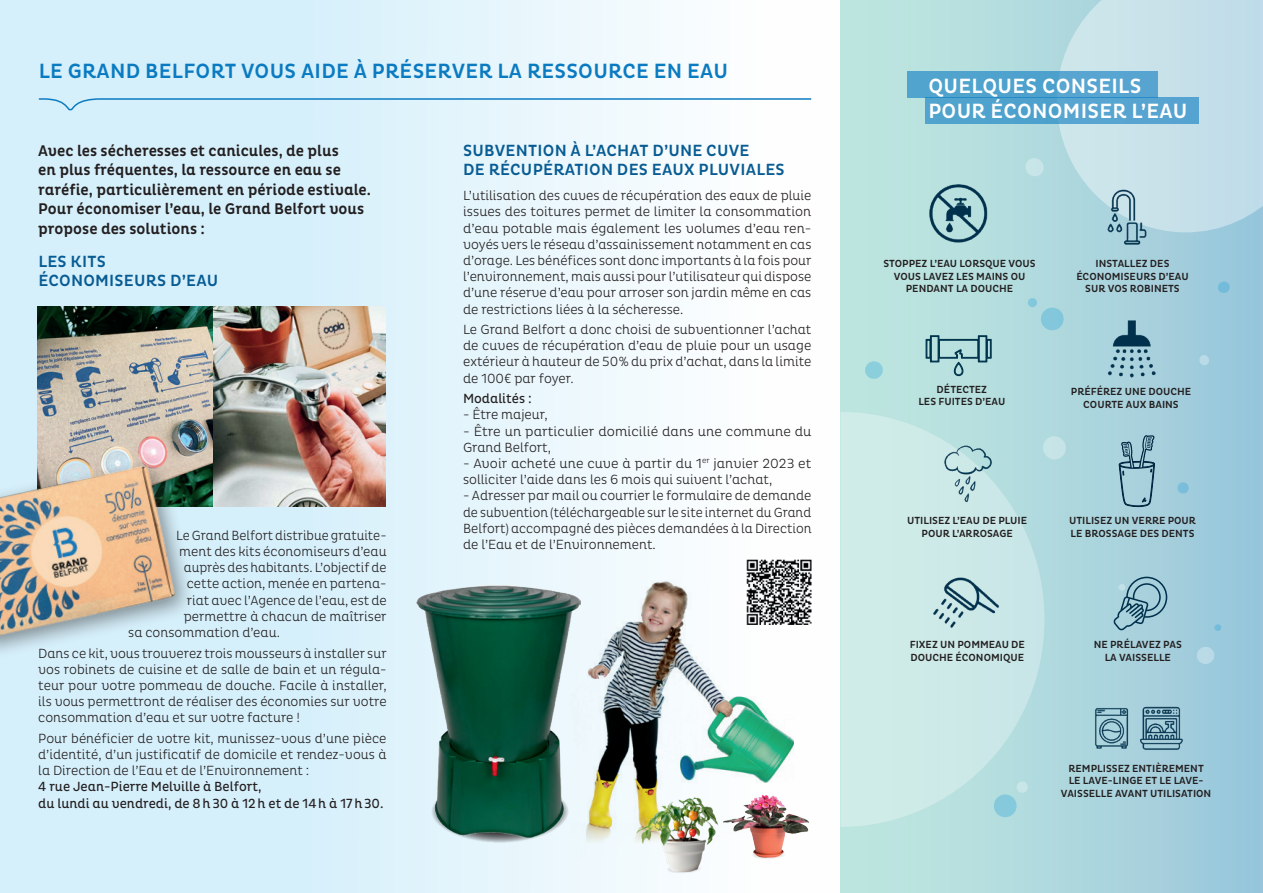
<style>
.page{position:relative;width:1263px;height:893px;background:#fff}
.page>*{position:absolute;margin:0;border:0;box-sizing:border-box;transform-origin:0 0}
.t1{font:500 21px "Pluto Cond";letter-spacing:.015em;color:#0b7bc1}
.t2{font:500 21px/25.2px "Pluto Cond";letter-spacing:.015em;color:#fff}
.t3{font:500 16.5px/19.8px "Pluto Cond";letter-spacing:.015em;color:#085c93}
.t4{font:500 15.75px/19.5px "Pluto Cond";color:#231f20}
.t5{font:300 13.5px/16.2px "Pluto Cond";color:#231f20;text-align:justify}
.t6{font:13.5px/16.2px "Pluto Cond";color:#231f20}
.t7{font:300 13.5px/16.2px "Pluto Cond";color:#231f20;scale:1.04 1}
.t8{font:500 10.5px/12.6px "Pluto Cond";color:#231f20;text-align:center}
</style>
<div class="page">
<div style="left:841px;top:0;width:422px;height:893px;background:linear-gradient(to right,#c2e9e0,#9ac7dc)"></div>
<div style="left:0;top:0;width:841px;height:893px;background:linear-gradient(to right,#cbecf9,#fdfefe)"></div>
<img style="left:571px;top:577px;width:223px;height:282px">
<svg style="left:1024px;top:157px;width:21px;height:20px"></svg>
<svg style="left:1057px;top:0;width:206px;height:232px;fill:#c5dfe9"></svg>
<svg style="left:840px;top:412px;width:204px;height:415px;fill:#cdeae8"></svg>
<svg style="left:38px;top:97px;width:774px;height:15px"></svg>
<div style="left:1251px;top:0;width:12px;height:13px;background:#bedbe9"></div>
<img style="left:38px;top:307px;width:348px;height:200px">
<img style="left:0;top:441px;width:200px;height:242px">
<img style="left:1084px;top:317px;width:94px;height:66px">
<img style="left:923px;top:441px;width:81px;height:64px">
<img style="left:919px;top:574px;width:96px;height:60px">
<img style="left:1083px;top:187px;width:87px;height:59px">
<img style="left:910px;top:178px;width:99px;height:70px">
<img style="left:1089px;top:694px;width:100px;height:64px">
<svg style="left:1118px;top:431px;width:38px;height:77px"></svg>
<svg style="left:925px;top:335px;width:67px;height:41px"></svg>
<svg style="left:1177px;top:482px;width:12px;height:12px"></svg>
<svg style="left:992px;top:781px;width:36px;height:38px"></svg>
<svg style="left:1217px;top:281px;width:13px;height:13px"></svg>
<svg style="left:1027px;top:297px;width:38px;height:35px"></svg>
<svg style="left:1199px;top:354px;width:11px;height:12px"></svg>
<svg style="left:1041px;top:435px;width:26px;height:26px"></svg>
<svg style="left:864px;top:360px;width:20px;height:20px"></svg>
<svg style="left:1196px;top:646px;width:19px;height:19px"></svg>
<svg style="left:1113px;top:577px;width:54px;height:54px"></svg>
<svg style="left:1214px;top:624px;width:8px;height:7px"></svg>
<div style="left:907px;top:71px;width:251px;height:26px;background:#50a4cd"></div>
<div style="left:925px;top:97px;width:274px;height:26px;background:#55a3d1"></div>
<svg style="left:428px;top:777px;width:144px;height:69px"></svg>
<img style="left:417px;top:586px;width:164px;height:252px">
<svg style="left:666px;top:872px;width:36px;height:2px"></svg>
<img style="left:627px;top:789px;width:107px;height:83px">
<img style="left:723px;top:795px;width:86px;height:64px">
<img style="left:745px;top:559px;width:67px;height:65px">
<h1 class="t1" style="left:39px;top:59px;width:691px">LE GRAND BELFORT VOUS AIDE À PRÉSERVER LA RESSOURCE EN EAU</h1>
<p class="t4" style="left:38px;top:141px;width:334px">Avec les sécheresses et canicules, de plus<br>en plus fréquentes, la ressource en eau se raréfie, particulièrement en période estivale.<br>Pour économiser l’eau, le Grand Belfort vous propose des solutions :</p>
<p class="t3" style="left:38px;top:251px;width:181px">LES KITS<br>ÉCONOMISEURS D’EAU</p>
<p class="t5" style="left:176px;top:527px;width:212px">Le Grand Belfort distribue gratuite-</p>
<p class="t5" style="left:179px;top:543px;width:209px">ment des kits économiseurs d’eau</p>
<p class="t5" style="left:184px;top:560px;width:204px">auprès des habitants. L’objectif de</p>
<p class="t5" style="left:187px;top:576px;width:201px">cette action, menée en partena-</p>
<p class="t5" style="left:187px;top:592px;width:201px">riat avec l’Agence de l’eau, est de</p>
<p class="t5" style="left:184px;top:608px;width:204px">permettre à chacun de maîtriser</p>
<p class="t5" style="left:128px;top:624px;width:153px">sa consommation d’eau.</p>
<p class="t5" style="left:38px;top:645px;width:350px">Dans ce kit, vous trouverez trois mousseurs à installer sur vos robinets de cuisine et de salle de bain et un régula&shy;teur pour votre pommeau de douche. Facile à installer, ils vous permettront de réaliser des économies sur votre consommation d’eau et sur votre facture !</p>
<p class="t5" style="left:38px;top:730px;width:350px">Pour bénéficier de votre kit, munissez-vous d’une pièce d’identité, d’un justificatif de domicile et rendez-vous à la Direction de l’Eau et de l’Environnement :</p>
<p class="t6" style="left:38px;top:779px;width:347px">4 rue Jean-Pierre Melville à Belfort,<br>du lundi au vendredi, de 8h30 à 12h et de 14h à 17h30.</p>
<p class="t3" style="left:463px;top:141px;width:323px">SUBVENTION À L’ACHAT D’UNE CUVE<br>DE RÉCUPÉRATION DES EAUX PLUVIALES</p>
<p class="t5" style="left:463px;top:188px;width:350px">L’utilisation des cuves de récupération des eaux de pluie issues des toitures permet de limiter la consommation d’eau potable mais également les volumes d’eau ren&shy;voyés vers le réseau d’assainissement notamment en cas d’orage. Les bénéfices sont donc importants à la fois pour l’environnement, mais aussi pour l’utilisateur qui dispose d’une réserve d’eau pour arroser son jardin même en cas de restrictions liées à la sécheresse.</p>
<p class="t5" style="left:463px;top:321px;width:350px">Le Grand Belfort a donc choisi de subventionner l’achat de cuves de récupération d’eau de pluie pour un usage extérieur à hauteur de 50% du prix d’achat, dans la limite de 100€ par foyer.</p>
<p class="t6" style="left:463px;top:391px;width:70px">Modalités :</p>
<p class="t5" style="left:463px;top:407px;width:86px">- Être majeur,</p>
<p class="t7" style="left:463px;top:423px;width:337px">- Être un particulier domicilié dans une commune du<br>Grand Belfort,</p>
<p class="t5" style="left:463px;top:455px;width:350px">- Avoir acheté une cuve à partir du 1<sup>er</sup> janvier 2023 et solliciter l’aide dans les 6 mois qui suivent l’achat,</p>
<p class="t5" style="left:463px;top:488px;width:350px">- Adresser par mail ou courrier le formulaire de demande de subvention (téléchargeable sur le site internet du Grand Belfort) accompagné des pièces demandées à la Direction de l’Eau et de l’Environnement.</p>
<h1 class="t2" style="left:928px;top:74px;width:261px">QUELQUES CONSEILS<br>POUR ÉCONOMISER L’EAU</h1>
<p class="t8" style="left:883px;top:257px;width:154px">STOPPEZ L’EAU LORSQUE VOUS<br>VOUS LAVEZ LES MAINS OU<br>PENDANT LA DOUCHE</p>
<p class="t8" style="left:918px;top:383px;width:89px">DÉTECTEZ<br>LES FUITES D’EAU</p>
<p class="t8" style="left:1076px;top:257px;width:114px">INSTALLEZ DES<br>ÉCONOMISEURS D’EAU<br>SUR VOS ROBINETS</p>
<p class="t8" style="left:1071px;top:385px;width:122px">PRÉFÉREZ UNE DOUCHE<br>COURTE AUX BAINS</p>
<p class="t8" style="left:907px;top:515px;width:122px">UTILISEZ L’EAU DE PLUIE<br>POUR L’ARROSAGE</p>
<p class="t8" style="left:1069px;top:515px;width:128px;text-align:left">UTILISEZ UN VERRE POUR<br>LE BROSSAGE DES DENTS</p>
<p class="t8" style="left:910px;top:638px;width:117px;text-align:left">FIXEZ UN POMMEAU DE<br>DOUCHE ÉCONOMIQUE</p>
<p class="t8" style="left:1094px;top:638px;width:90px">NE PRÉLAVEZ PAS<br>LA VAISSELLE</p>
<p class="t8" style="left:1061px;top:762px;width:152px">REMPLISSEZ ENTIÈREMENT<br>LE LAVE-LINGE ET LE LAVE-<br>VAISSELLE AVANT UTILISATION</p>
</div>
